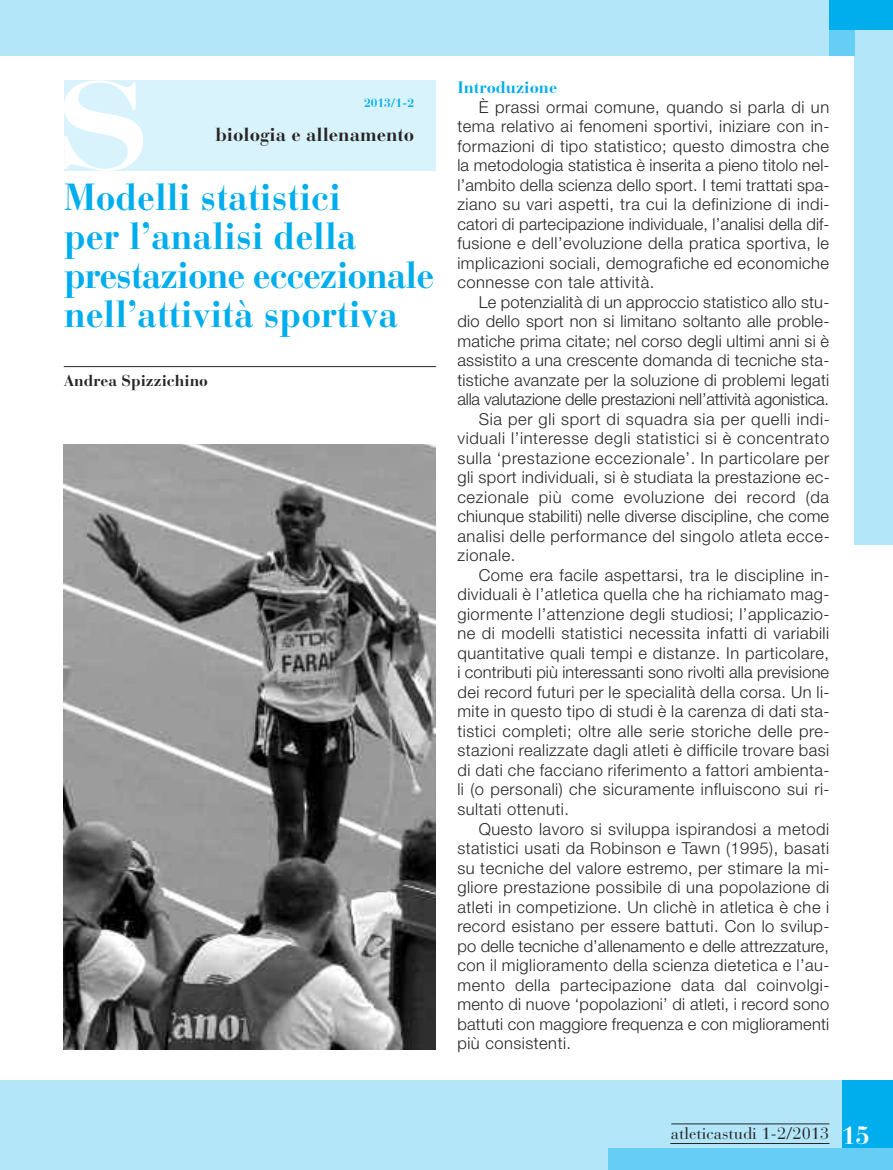
<style>
.page{position:relative;width:893px;height:1170px;background:#fff}
.page>*{position:absolute;margin:0;border:0;box-sizing:border-box;transform-origin:0 0}
.t1{font:700 123px "Bauer Bodoni";color:#fff;scale:1.3 1}
.t2{font:700 37.5px/39px "Bauer Bodoni";color:#00aded;scale:.95 1}
.t3{font:700 18.75px "Bauer Bodoni";color:#272627}
.t4{font:300 16.5px/19.5px "Helvetica Neue";letter-spacing:.03em;color:#272627;text-align:justify}
.t5{font:300 16.5px "Helvetica Neue";letter-spacing:.01em;color:#272627}
.t6{font:300 16.5px "Helvetica Neue";letter-spacing:.005em;color:#272627}
.t7{font:300 16.5px "Helvetica Neue";letter-spacing:-.01em;color:#272627}
.t8{font:16.5px "Bauer Bodoni";color:#272627}
.t9{font:700 16.5px "Bauer Bodoni";color:#00aded}
.t10{font:700 15.75px "Bauer Bodoni";color:#272627}
.t11{font:700 12px "Bauer Bodoni";color:#00aded}
.s1{font-weight:700;font-size:24.75px;color:#fff}
</style>
<div class="page">
<div style="left:64px;top:80px;width:372px;height:90px;background:#d9f3fc"></div>
<hr style="left:64px;top:366px;width:372px;height:1px;background:#272627">
<div style="left:855px;top:22px;width:38px;height:523px;background:#b3e6f9"></div>
<div style="left:0;top:0;width:893px;height:55px;background:#b3e6f9"></div>
<div style="left:0;top:1080px;width:893px;height:89px;background:#b3e6f9"></div>
<div style="left:842px;top:1080px;width:51px;height:68px;background:#00aded"></div>
<div style="left:608px;top:1148px;width:285px;height:21px;background:#66cef4"></div>
<div style="left:829px;top:0;width:26px;height:55px;background:#66cef4"></div>
<div style="left:829px;top:0;width:64px;height:30px;background:#00aded"></div>
<hr style="left:670px;top:1142px;width:159px;height:1px;background:#272627">
<hr style="left:671px;top:1123px;width:158px;height:1px;background:#272627">
<img style="left:64px;top:444px;width:372px;height:605px">
<h1 class="t1" style="left:55px;top:82px;width:77px">S</h1>
<p class="t11" style="left:364px;top:99px;width:51px">2013/1-2</p>
<p class="t3" style="left:215px;top:128px;width:200px">biologia e allenamento</p>
<h2 class="t2" style="left:64px;top:182px;width:391px">Modelli statistici<br>per l’analisi della prestazione eccezionale nell’attività sportiva</h2>
<p class="t10" style="left:64px;top:374px;width:146px">Andrea Spizzichino</p>
<p class="t9" style="left:457px;top:81px;width:101px">Introduzione</p>
<p class="t4" style="left:457px;top:97px;width:374px;text-indent:21px">È prassi ormai comune, quando si parla di un tema relativo ai fenomeni sportivi, iniziare con in&shy;formazioni di tipo statistico; questo dimostra che la metodologia statistica è inserita a pieno titolo nel&shy;l’ambito della scienza dello sport. I temi trattati spa&shy;ziano su vari aspetti, tra cui la definizione di indi&shy;catori di partecipazione individuale, l’analisi della dif&shy;fusione e dell’evoluzione della pratica sportiva, le implicazioni sociali, demografiche ed economiche connesse con tale attività.</p>
<p class="t5" style="left:479px;top:292px;width:352px">Le potenzialità di un approccio statistico allo stu-</p>
<p class="t4" style="left:457px;top:311px;width:373px">dio dello sport non si limitano soltanto alle proble-</p>
<p class="t4" style="left:457px;top:331px;width:373px">matiche prima citate; nel corso degli ultimi anni si è</p>
<p class="t4" style="left:457px;top:350px;width:373px">assistito a una crescente domanda di tecniche sta-</p>
<p class="t4" style="left:457px;top:370px;width:373px">tistiche avanzate per la soluzione di problemi legati</p>
<p class="t7" style="left:457px;top:389px;width:373px">alla valutazione delle prestazioni nell’attività agonistica.</p>
<p class="t4" style="left:479px;top:409px;width:353px">Sia per gli sport di squadra sia per quelli indi-</p>
<p class="t4" style="left:457px;top:428px;width:373px">viduali l’interesse degli statistici si è concentrato</p>
<p class="t4" style="left:457px;top:448px;width:373px">sulla ‘prestazione eccezionale’. In particolare per</p>
<p class="t4" style="left:457px;top:467px;width:374px">gli sport individuali, si è studiata la prestazione ec-</p>
<p class="t4" style="left:457px;top:487px;width:373px">cezionale più come evoluzione dei record (da</p>
<p class="t5" style="left:457px;top:506px;width:373px">chiunque stabiliti) nelle diverse discipline, che come</p>
<p class="t4" style="left:457px;top:526px;width:374px">analisi delle performance del singolo atleta ecce-</p>
<p class="t4" style="left:457px;top:545px;width:60px">zionale.</p>
<p class="t4" style="left:479px;top:565px;width:352px">Come era facile aspettarsi, tra le discipline in-</p>
<p class="t4" style="left:457px;top:584px;width:374px">dividuali è l’atletica quella che ha richiamato mag-</p>
<p class="t4" style="left:457px;top:604px;width:374px">giormente l’attenzione degli studiosi; l’applicazio-</p>
<p class="t4" style="left:457px;top:623px;width:373px">ne di modelli statistici necessita infatti di variabili</p>
<p class="t4" style="left:457px;top:643px;width:373px">quantitative quali tempi e distanze. In particolare,</p>
<p class="t6" style="left:457px;top:662px;width:373px">i contributi più interessanti sono rivolti alla previsione</p>
<p class="t4" style="left:457px;top:682px;width:374px">dei record futuri per le specialità della corsa. Un li-</p>
<p class="t4" style="left:457px;top:701px;width:374px">mite in questo tipo di studi è la carenza di dati sta-</p>
<p class="t4" style="left:457px;top:721px;width:374px">tistici completi; oltre alle serie storiche delle pre-</p>
<p class="t4" style="left:457px;top:740px;width:373px">stazioni realizzate dagli atleti è difficile trovare basi</p>
<p class="t4" style="left:457px;top:760px;width:374px">di dati che facciano riferimento a fattori ambienta-</p>
<p class="t4" style="left:457px;top:779px;width:374px">li (o personali) che sicuramente influiscono sui ri-</p>
<p class="t4" style="left:457px;top:799px;width:113px">sultati ottenuti.</p>
<p class="t4" style="left:479px;top:818px;width:352px">Questo lavoro si sviluppa ispirandosi a metodi</p>
<p class="t4" style="left:457px;top:838px;width:373px">statistici usati da Robinson e Tawn (1995), basati</p>
<p class="t4" style="left:457px;top:857px;width:374px">su tecniche del valore estremo, per stimare la mi-</p>
<p class="t4" style="left:457px;top:877px;width:373px">gliore prestazione possibile di una popolazione di</p>
<p class="t4" style="left:457px;top:896px;width:373px">atleti in competizione. Un clichè in atletica è che i</p>
<p class="t4" style="left:457px;top:916px;width:374px">record esistano per essere battuti. Con lo svilup-</p>
<p class="t6" style="left:457px;top:935px;width:373px">po delle tecniche d’allenamento e delle attrezzature,</p>
<p class="t4" style="left:457px;top:955px;width:374px">con il miglioramento della scienza dietetica e l’au-</p>
<p class="t4" style="left:457px;top:974px;width:374px">mento della partecipazione data dal coinvolgi-</p>
<p class="t4" style="left:457px;top:994px;width:373px">mento di nuove ‘popolazioni’ di atleti, i record sono</p>
<p class="t5" style="left:457px;top:1013px;width:373px">battuti con maggiore frequenza e con miglioramenti</p>
<p class="t4" style="left:457px;top:1033px;width:115px">più consistenti.</p>
<p class="t8" style="left:671px;top:1127px;width:200px">atleticastudi 1-2/2013 <span class="s1">15</span></p>
</div>
